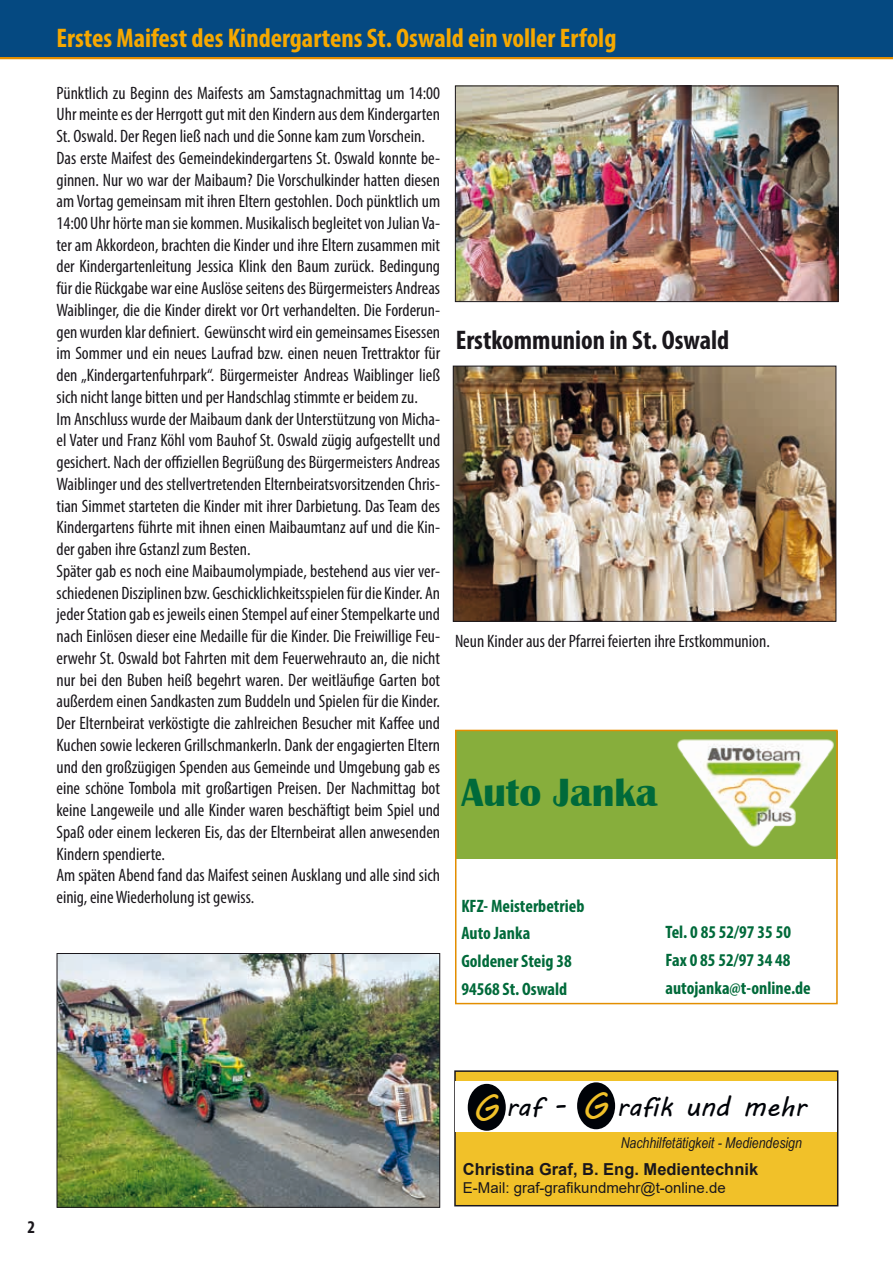
<style>
.page{position:relative;width:893px;height:1263px;background:#fff}
.page>*{position:absolute;margin:0;border:0;box-sizing:border-box;transform-origin:0 0}
.t1{font:700 40.5px "Britannic";color:#006a3a}
.t2{font:700 condensed 27px "Myriad Pro";color:#f6a800}
.t3{font:700 condensed 27px "Myriad Pro";color:#1a171c}
.t4{font:27px "MV Boli";color:#000308}
.t5{font:condensed 18px/21.8px "Myriad Pro";color:#1a171c}
.t6{font:700 condensed 18px/27.6px "Myriad Pro";color:#006a3a}
.t7{font:700 condensed 18px "Myriad Pro";color:#1a171c}
.t8{font:700 16.5px "Arial";color:#1a171c}
.t9{font:15px "Arial";color:#1a171c}
.t10{font:italic 15px "Arial Narrow";color:#1a171c}
.s1{font-size:37.5px;color:#f1c129}
</style>
<div class="page">
<hr style="left:0;top:56px;width:893px;height:3px;background:#e38e00">
<div style="left:0;top:0;width:893px;height:57px;background:#054981"></div>
<div style="left:455px;top:731px;width:383px;height:128px;background:#87ae3c"></div>
<div style="left:455px;top:730px;width:383px;height:274px;border:2px solid #e38e00"></div>
<img style="left:677px;top:735px;width:160px;height:113px">
<img style="left:59px;top:955px;width:379px;height:251px">
<div style="left:57px;top:953px;width:383px;height:255px;border:1px solid #1a171c"></div>
<img style="left:457px;top:88px;width:379px;height:212px">
<div style="left:455px;top:86px;width:383px;height:216px;border:1px solid #1a171c"></div>
<img style="left:455px;top:368px;width:379px;height:252px">
<div style="left:453px;top:366px;width:383px;height:256px;border:1px solid #1a171c"></div>
<div style="left:454px;top:1070px;width:384px;height:136px;background:#f1c129;border:2px solid #1a171c"></div>
<div style="left:455px;top:1081px;width:382px;height:51px;background:#fff"></div>
<div style="left:468px;top:1084px;width:38px;height:47px;background:#000308;border-radius:50%"></div>
<div style="left:577px;top:1082px;width:38px;height:47px;background:#000308;border-radius:50%"></div>
<h2 class="t2" style="left:56px;top:21px;width:561px">Erstes Maifest des Kindergartens St. Oswald ein voller Erfolg</h2>
<p class="t5" style="left:57px;top:81px;width:385px">Pünktlich zu Beginn des Maifests am Samstagnachmittag um 14:00<br>Uhr meinte es der Herrgott gut mit den Kindern aus dem Kindergarten St. Oswald. Der Regen ließ nach und die Sonne kam zum Vorschein.<br>Das erste Maifest des Gemeindekindergartens St. Oswald konnte be&shy;ginnen. Nur wo war der Maibaum? Die Vorschulkinder hatten diesen am Vortag gemeinsam mit ihren Eltern gestohlen. Doch pünktlich um 14:00 Uhr hörte man sie kommen. Musikalisch begleitet von Julian Va&shy;ter am Akkordeon, brachten die Kinder und ihre Eltern zusammen mit der Kindergartenleitung Jessica Klink den Baum zurück. Bedingung für die Rückgabe war eine Auslöse seitens des Bürgermeisters Andreas Waiblinger, die die Kinder direkt vor Ort verhandelten. Die Forderun&shy;gen wurden klar definiert. Gewünscht wird ein gemeinsames Eisessen im Sommer und ein neues Laufrad bzw. einen neuen Trettraktor für den „Kindergartenfuhrpark“. Bürgermeister Andreas Waiblinger ließ sich nicht lange bitten und per Handschlag stimmte er beidem zu.<br>Im Anschluss wurde der Maibaum dank der Unterstützung von Micha&shy;el Vater und Franz Köhl vom Bauhof St. Oswald zügig aufgestellt und gesichert. Nach der offiziellen Begrüßung des Bürgermeisters Andreas Waiblinger und des stellvertretenden Elternbeiratsvorsitzenden Chris&shy;tian Simmet starteten die Kinder mit ihrer Darbietung. Das Team des Kindergartens führte mit ihnen einen Maibaumtanz auf und die Kin&shy;der gaben ihre Gstanzl zum Besten.<br>Später gab es noch eine Maibaumolympiade, bestehend aus vier ver&shy;schiedenen Disziplinen bzw. Geschicklichkeitsspielen für die Kinder. An jeder Station gab es jeweils einen Stempel auf einer Stempelkarte und nach Einlösen dieser eine Medaille für die Kinder. Die Freiwillige Feu&shy;erwehr St. Oswald bot Fahrten mit dem Feuerwehrauto an, die nicht nur bei den Buben heiß begehrt waren. Der weitläufige Garten bot außerdem einen Sandkasten zum Buddeln und Spielen für die Kinder.<br>Der Elternbeirat verköstigte die zahlreichen Besucher mit Kaffee und Kuchen sowie leckeren Grillschmankerln. Dank der engagierten Eltern und den großzügigen Spenden aus Gemeinde und Umgebung gab es eine schöne Tombola mit großartigen Preisen. Der Nachmittag bot keine Langeweile und alle Kinder waren beschäftigt beim Spiel und Spaß oder einem leckeren Eis, das der Elternbeirat allen anwesenden Kindern spendierte.<br>Am späten Abend fand das Maifest seinen Ausklang und alle sind sich einig, eine Wiederholung ist gewiss.</p>
<h2 class="t3" style="left:456px;top:323px;width:275px">Erstkommunion in St. Oswald</h2>
<p class="t5" style="left:455px;top:630px;width:316px">Neun Kinder aus der Pfarrei feierten ihre Erstkommunion.</p>
<h1 class="t1" style="left:461px;top:769px;width:197px">Auto Janka</h1>
<p class="t6" style="left:461px;top:892px;width:124px">KFZ- Meisterbetrieb<br>Auto Janka<br>Goldener Steig 38<br>94568 St. Oswald</p>
<p class="t6" style="left:665px;top:918px;width:147px">Tel. 0 85 52/97 35 50<br>Fax 0 85 52/97 34 48 autojanka@t-online.de</p>
<p class="t7" style="left:28px;top:1216px;width:9px">2</p>
<h2 class="t4" style="left:472px;top:1089px;width:335px"><span class="s1">G</span> raf - <span class="s1">G</span> rafik und mehr</h2>
<p class="t10" style="left:621px;top:1132px;width:183px">Nachhilfetätigkeit - Mediendesign</p>
<p class="t8" style="left:463px;top:1157px;width:297px">Christina Graf, B. Eng. Medientechnik</p>
<p class="t9" style="left:463px;top:1177px;width:264px">E-Mail: graf-grafikundmehr@t-online.de</p>
</div>
